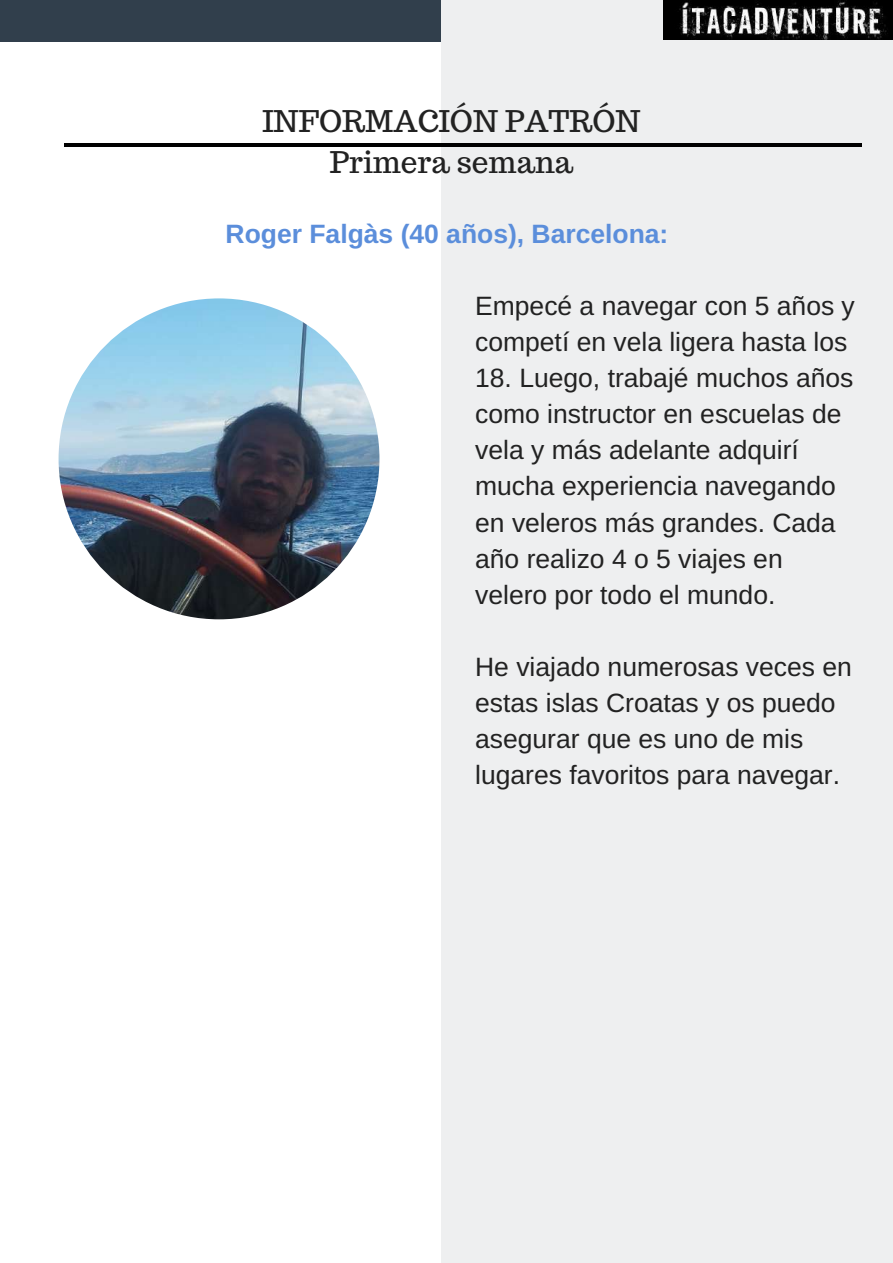
<style>
.page{position:relative;width:893px;height:1263px;background:#fff}
.page>*{position:absolute;margin:0;border:0;box-sizing:border-box;transform-origin:0 0}
.t1{font:29.85px/41.7px "Trocchi";color:#222;text-align:center}
.t2{font:26.55px/36px "Arimo";color:#222}
.t3{font:700 26.55px "Arimo";color:#5b8edb}
</style>
<div class="page">
<div style="left:441px;top:0;width:452px;height:1263px;background:#eeeff0"></div>
<div style="left:0;top:0;width:440px;height:42px;background:#313f4c"></div>
<hr style="left:64px;top:143px;width:798px;height:3px;background:#000">
<img style="left:663px;top:0;width:230px;height:39px">
<img style="left:59px;top:298px;width:320px;height:321px;border-radius:50%">
<p class="t1" style="left:262px;top:100px;width:380px">INFORMACIÓN PATRÓN<br>Primera semana</p>
<p class="t3" style="left:226px;top:219px;width:444px">Roger Falgàs (40 años), Barcelona:</p>
<p class="t2" style="left:475px;top:288px;width:381px">Empecé a navegar con 5 años y competí en vela ligera hasta los</p>
<p class="t2" style="left:475px;top:360px;width:380px">18. Luego, trabajé muchos años como instructor en escuelas de vela y más adelante adquirí mucha experiencia navegando en veleros más grandes. Cada año realizo 4 o 5 viajes en velero por todo el mundo.</p>
<p class="t2" style="left:475px;top:648px;width:378px">He viajado numerosas veces en estas islas Croatas y os puedo asegurar que es uno de mis lugares favoritos para navegar.</p>
</div>
